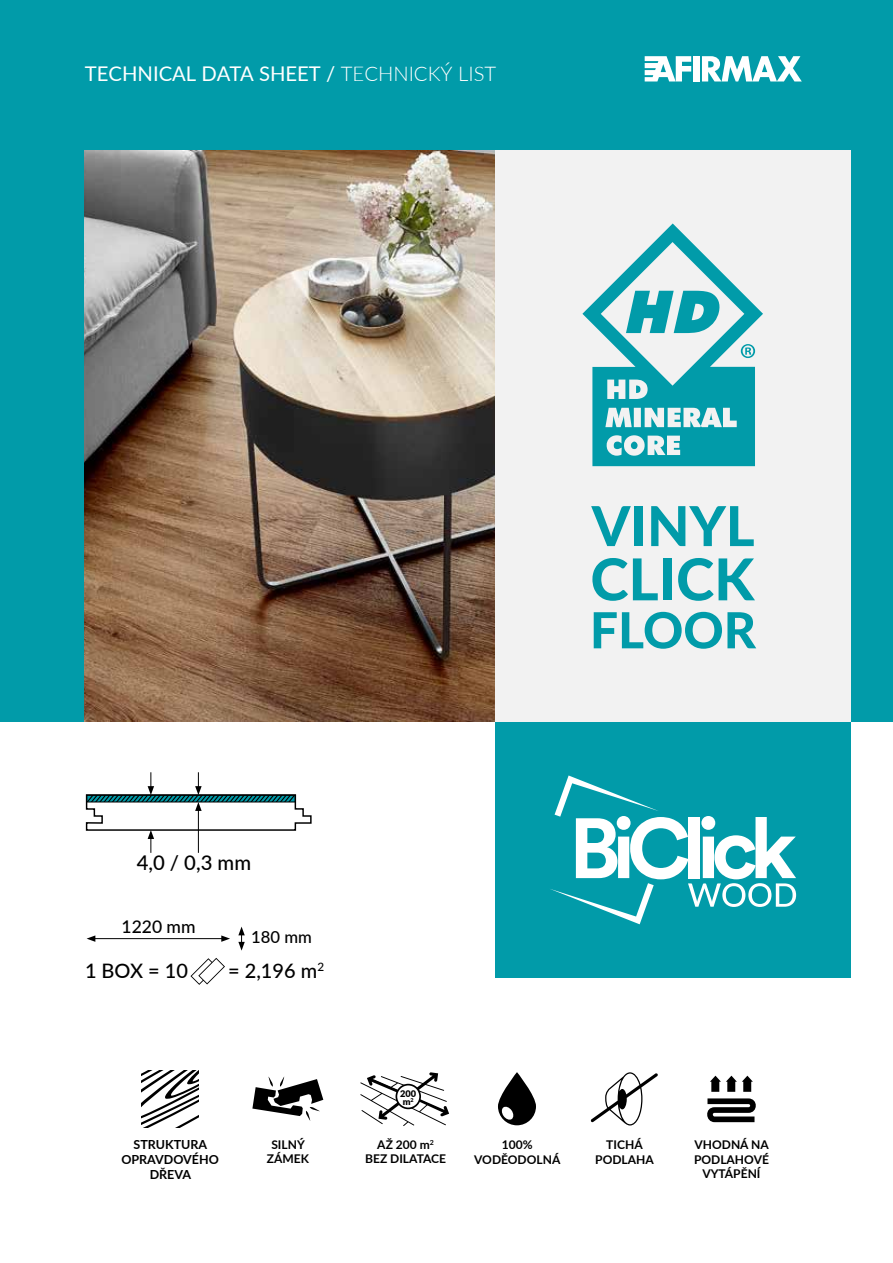
<style>
.page{position:relative;width:893px;height:1263px;background:#fff}
.page>*{position:absolute;margin:0;border:0;box-sizing:border-box;transform-origin:0 0}
.t1{font:20.25px "Lato";color:#fff}
.t2{font:500 20.25px "Lato";color:#000}
.t3{font:500 19.95px "Lato";color:#000}
.t4{font:500 17.55px "Lato";color:#000}
.t5{font:500 16.65px "Lato";color:#000}
.t6{font:700 12.45px/15px "Lato";color:#000;text-align:center}
.t7{font:700 12px/14.4px "Lato";color:#000;text-align:center}
.t8{font:900 9.15px/8.6px "Lato";color:#000}
.s1{font-weight:300}
</style>
<div class="page">
<div style="left:0;top:0;width:893px;height:150px;background:#019ba9"></div>
<div style="left:0;top:150px;width:85px;height:572px;background:#019ba9"></div>
<div style="left:850px;top:150px;width:43px;height:572px;background:#019ba9"></div>
<div style="left:693px;top:56px;width:7px;height:25px;background:#fff"></div>
<svg style="left:702px;top:56px;width:100px;height:25px"></svg>
<svg style="left:645px;top:56px;width:46px;height:25px"></svg>
<img style="left:85px;top:150px;width:410px;height:572px">
<div style="left:495px;top:150px;width:355px;height:572px;background:#f2f2f2"></div>
<svg style="left:582px;top:223px;width:181px;height:243px"></svg>
<svg style="left:591px;top:506px;width:40px;height:40px"></svg>
<div style="left:634px;top:506px;width:9px;height:40px;background:#019ba9"></div>
<svg style="left:651px;top:506px;width:103px;height:40px"></svg>
<svg style="left:592px;top:558px;width:66px;height:43px"></svg>
<div style="left:663px;top:558px;width:9px;height:42px;background:#019ba9"></div>
<svg style="left:678px;top:558px;width:77px;height:43px"></svg>
<svg style="left:594px;top:612px;width:162px;height:37px"></svg>
<div style="left:495px;top:722px;width:355px;height:256px;background:#019ba9"></div>
<svg style="left:550px;top:775px;width:246px;height:149px"></svg>
<hr style="left:93px;top:938px;width:131px;height:1px;background:#000">
<svg style="left:87px;top:935px;width:8px;height:7px"></svg>
<svg style="left:221px;top:935px;width:9px;height:7px"></svg>
<svg style="left:238px;top:926px;width:7px;height:25px"></svg>
<svg style="left:190px;top:958px;width:35px;height:27px"></svg>
<svg style="left:85px;top:772px;width:227px;height:81px"></svg>
<svg style="left:707px;top:1098px;width:49px;height:24px"></svg>
<svg style="left:710px;top:1076px;width:43px;height:16px"></svg>
<svg style="left:591px;top:1072px;width:67px;height:53px"></svg>
<svg style="left:498px;top:1072px;width:38px;height:53px"></svg>
<svg style="left:360px;top:1072px;width:89px;height:54px"></svg>
<svg style="left:142px;top:1070px;width:57px;height:57px"></svg>
<svg style="left:252px;top:1077px;width:71px;height:44px"></svg>
<h1 class="t1" style="left:85px;top:59px;width:413px">TECHNICAL DATA SHEET / <span class="s1">TECHNICKÝ LIST</span></h1>
<h1 class="t2" style="left:137px;top:848px;width:116px">4,0 / 0,3 mm</h1>
<h3 class="t4" style="left:122px;top:913px;width:76px">1220 mm</h3>
<h3 class="t5" style="left:251px;top:925px;width:62px">180 mm</h3>
<h2 class="t3" style="left:85px;top:956px;width:104px">1 BOX = 10</h2>
<h2 class="t3" style="left:228px;top:956px;width:97px">= 2,196 m<sup>2</sup></h2>
<p class="t6" style="left:121px;top:1136px;width:99px">STRUKTURA<br>OPRAVDOVÉHO<br>DŘEVA</p>
<p class="t7" style="left:267px;top:1137px;width:44px">SILNÝ<br>ZÁMEK</p>
<p class="t8" style="left:400px;top:1088px;width:18px">200 m<sup>2</sup></p>
<p class="t7" style="left:365px;top:1137px;width:82px">AŽ 200 m<sup>2<br></sup>BEZ DILATACE</p>
<p class="t7" style="left:474px;top:1137px;width:88px">100%<br>VODĚODOLNÁ</p>
<p class="t7" style="left:595px;top:1137px;width:60px">TICHÁ<br>PODLAHA</p>
<p class="t7" style="left:694px;top:1137px;width:76px">VHODNÁ NA<br>PODLAHOVÉ<br>VYTÁPĚNÍ</p>
</div>
